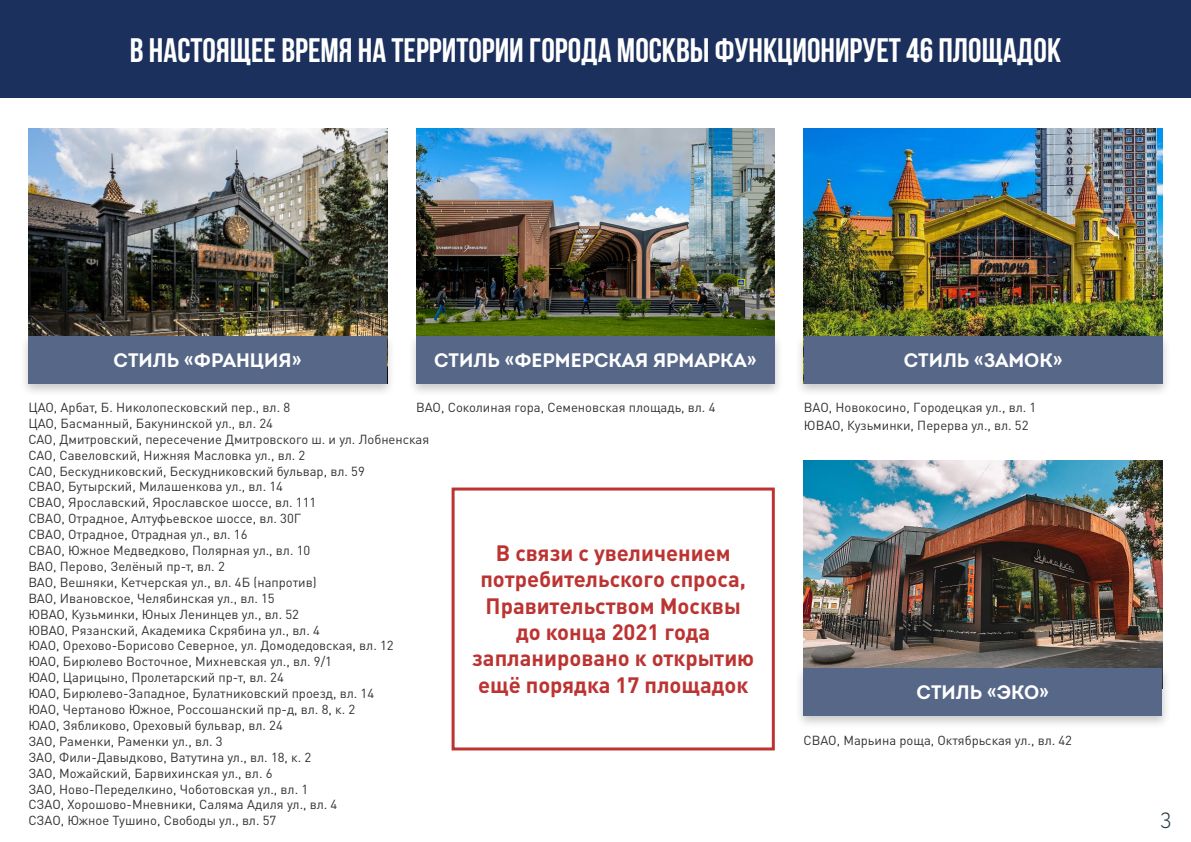
<style>
.page{position:relative;width:1191px;height:842px;background:#fff}
.page>*{position:absolute;margin:0;border:0;box-sizing:border-box;transform-origin:0 0}
.t1{font:700 34px "Bebas Neue";color:#fff}
.t2{font:700 22px/26.4px "DIN Pro";color:#bc3432;text-align:center}
.t3{font:300 22px "Circe";color:#243946}
.t4{font:700 19px "Intro";color:#fff}
.t5{font:13px/15.9px "DIN Pro";color:#312f30}
</style>
<div class="page">
<div style="left:0;top:0;width:1191px;height:98px;background:#1b305d"></div>
<img style="left:804px;top:128px;width:358px;height:204px">
<img style="left:416px;top:128px;width:359px;height:204px">
<img style="left:28px;top:128px;width:359px;height:204px">
<div style="left:407px;top:332px;width:376px;height:65px;background:#231f20;opacity:.25"></div>
<div style="left:416px;top:336px;width:359px;height:47px;background:#576788"></div>
<div style="left:19px;top:332px;width:377px;height:65px;background:#231f20;opacity:.25"></div>
<div style="left:28px;top:336px;width:359px;height:47px;background:#576788"></div>
<div style="left:795px;top:332px;width:376px;height:65px;background:#231f20;opacity:.25"></div>
<div style="left:804px;top:336px;width:358px;height:47px;background:#576788"></div>
<div style="left:451px;top:487px;width:324px;height:263px;border:3px solid #bc3432"></div>
<img style="left:803px;top:460px;width:359px;height:204px">
<div style="left:794px;top:664px;width:376px;height:65px;background:#231f20;opacity:.25"></div>
<div style="left:803px;top:668px;width:359px;height:47px;background:#576788"></div>
<h1 class="t1" style="left:130px;top:31px;width:932px">В НАСТОЯЩЕЕ ВРЕМЯ НА ТЕРРИТОРИИ ГОРОДА МОСКВЫ ФУНКЦИОНИРУЕТ 46 ПЛОЩАДОК</h1>
<h3 class="t4" style="left:114px;top:348px;width:189px">СТИЛЬ «ФРАНЦИЯ»</h3>
<h3 class="t4" style="left:434px;top:348px;width:324px">СТИЛЬ «ФЕРМЕРСКАЯ ЯРМАРКА»</h3>
<h3 class="t4" style="left:903px;top:348px;width:161px">СТИЛЬ «ЗАМОК»</h3>
<p class="t5" style="left:28px;top:398px;width:402px">ЦАО, Арбат, Б. Николопесковский пер., вл. 8<br>ЦАО, Басманный, Бакунинской ул., вл. 24<br>САО, Дмитровский, пересечение Дмитровского ш. и ул. Лобненская САО, Савеловский, Нижняя Масловка ул., вл. 2<br>САО, Бескудниковский, Бескудниковский бульвар, вл. 59<br>СВАО, Бутырский, Милашенкова ул., вл. 14<br>СВАО, Ярославский, Ярославское шоссе, вл. 111<br>СВАО, Отрадное, Алтуфьевское шоссе, вл. 30Г<br>СВАО, Отрадное, Отрадная ул., вл. 16<br>СВАО, Южное Медведково, Полярная ул., вл. 10<br>ВАО, Перово, Зелёный пр-т, вл. 2<br>ВАО, Вешняки, Кетчерская ул., вл. 4Б (напротив)<br>ВАО, Ивановское, Челябинская ул., вл. 15<br>ЮВАО, Кузьминки, Юных Ленинцев ул., вл. 52<br>ЮВАО, Рязанский, Академика Скрябина ул., вл. 4<br>ЮАО, Орехово-Борисово Северное, ул. Домодедовская, вл. 12<br>ЮАО, Бирюлево Восточное, Михневская ул., вл. 9/1<br>ЮАО, Царицыно, Пролетарский пр-т, вл. 24<br>ЮАО, Бирюлево-Западное, Булатниковский проезд, вл. 14<br>ЮАО, Чертаново Южное, Россошанский пр-д, вл. 8, к. 2<br>ЮАО, Зябликово, Ореховый бульвар, вл. 24<br>ЗАО, Раменки, Раменки ул., вл. 3<br>ЗАО, Фили-Давыдково, Ватутина ул., вл. 18, к. 2<br>ЗАО, Можайский, Барвихинская ул., вл. 6<br>ЗАО, Ново-Переделкино, Чоботовская ул., вл. 1<br>СЗАО, Хорошово-Мневники, Саляма Адиля ул., вл. 4<br>СЗАО, Южное Тушино, Свободы ул., вл. 57</p>
<p class="t5" style="left:416px;top:398px;width:301px">ВАО, Соколиная гора, Семеновская площадь, вл. 4</p>
<p class="t5" style="left:804px;top:397px;width:234px;line-height:18px">ВАО, Новокосино, Городецкая ул., вл. 1<br>ЮВАО, Кузьминки, Перерва ул., вл. 52</p>
<h2 class="t2" style="left:472px;top:537px;width:284px">В связи с увеличением потребительского спроса,<br>Правительством Москвы до конца 2021 года запланировано к открытию ещё порядка 17 площадок</h2>
<h3 class="t4" style="left:916px;top:680px;width:134px">СТИЛЬ «ЭКО»</h3>
<p class="t5" style="left:803px;top:731px;width:270px">СВАО, Марьина роща, Октябрьская ул., вл. 42</p>
<h2 class="t3" style="left:1160px;top:806px;width:13px">3</h2>
</div>
